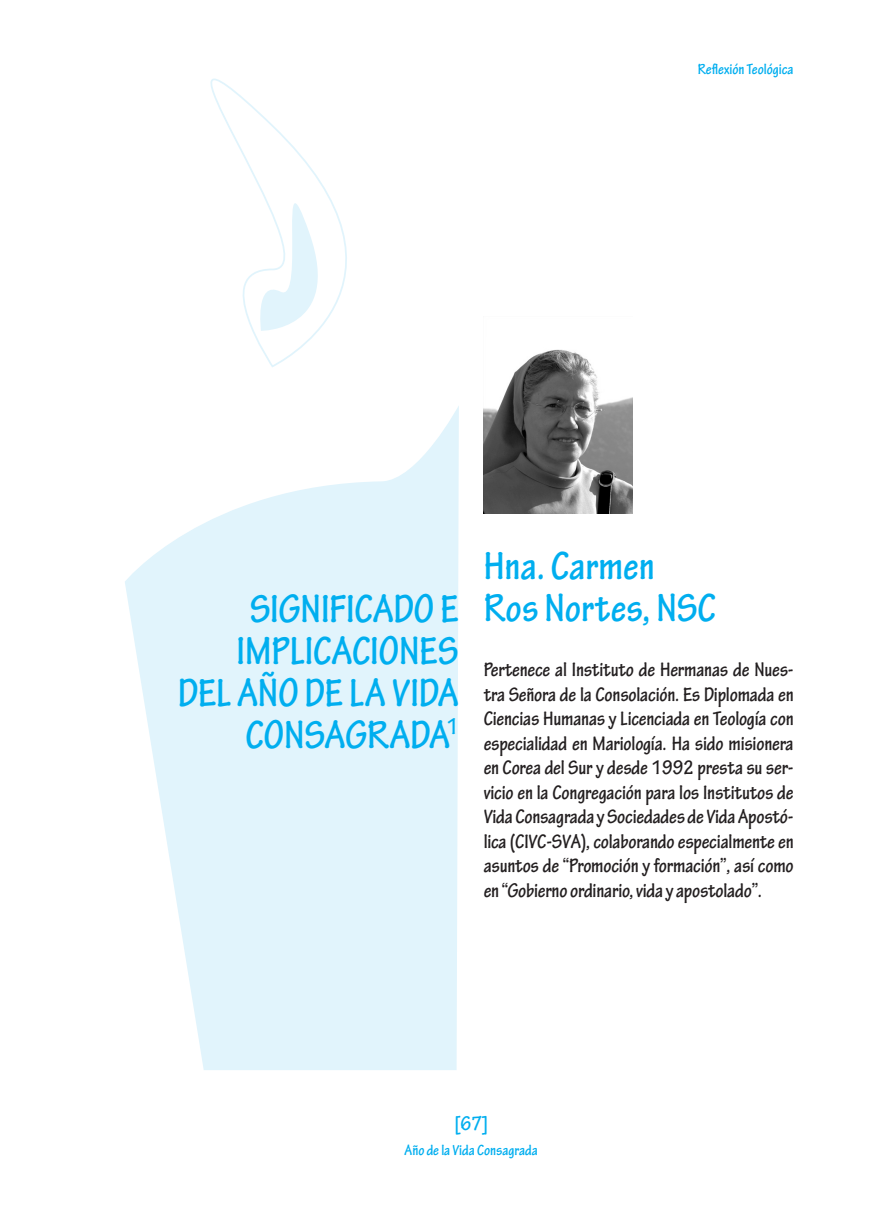
<style>
.page{position:relative;width:893px;height:1216px;background:#fff}
.page>*{position:absolute;margin:0;border:0;box-sizing:border-box;transform-origin:0 0}
.t1{font:700 condensed 42px/42px "Tekton Pro";letter-spacing:-.005em;color:#00aeef;text-align:right}
.t2{font:700 condensed 21px/24.5px "Tekton Pro";letter-spacing:-.01em;color:#231f20;text-align:justify}
.t3{font:700 condensed 21px "Tekton Pro";color:#00aeef}
.t4{font:700 condensed 15.75px "Tekton Pro";color:#00aeef}
</style>
<div class="page">
<svg style="left:125px;top:406px;width:334px;height:664px;fill:#e1f4fc"></svg>
<svg style="left:210px;top:78px;width:137px;height:289px"></svg>
<svg style="left:255px;top:136px;width:88px;height:195px"></svg>
<img style="left:484px;top:349px;width:148px;height:165px">
<p class="t4" style="left:698px;top:60px;width:97px">Reflexión Teológica</p>
<h1 class="t1" style="left:178px;top:588px;width:282px">SIGNIFICADO E<br>IMPLICACIONES<br>DEL AÑO DE LA VIDA<br>CONSAGRADA<sup>1</sup></h1>
<h1 class="t1" style="left:484px;top:546px;width:234px;text-align:left">Hna. Carmen<br>Ros Nortes, NSC</h1>
<p class="t2" style="left:484px;top:658px;width:312px">Pertenece al Instituto de Hermanas de Nues&shy;tra Señora de la Consolación. Es Diplomada en Ciencias Humanas y Licenciada en Teología con especialidad en Mariología. Ha sido misionera en Corea del Sur y desde 1992 presta su ser&shy;vicio en la Congregación para los Institutos de Vida Consagrada y Sociedades de Vida Apostó&shy;lica (CIVC-SVA), colaborando especialmente en asuntos de “Promoción y formación”, así como en “Gobierno ordinario, vida y apostolado”.</p>
<p class="t3" style="left:455px;top:1111px;width:35px">[67]</p>
<p class="t4" style="left:405px;top:1140px;width:135px">Año de la Vida Consagrada</p>
</div>
